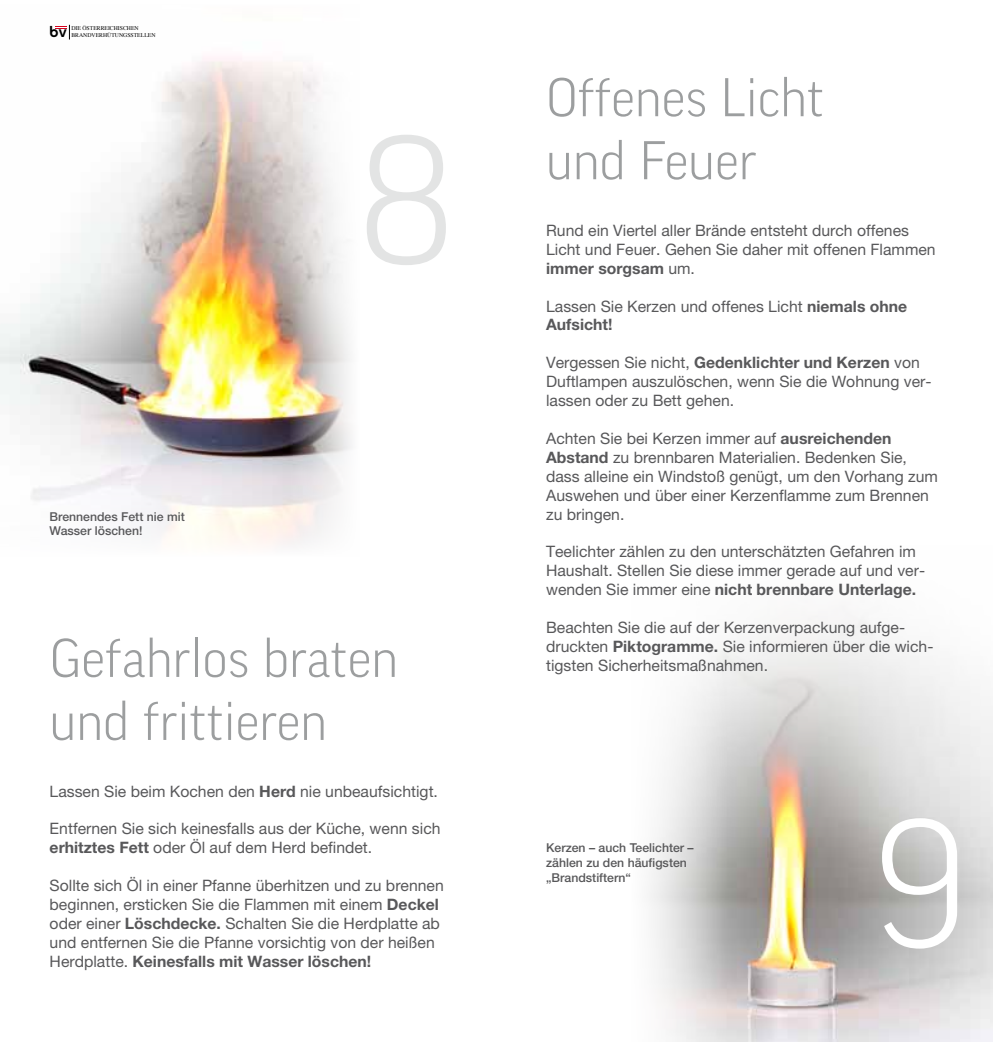
<style>
.page{position:relative;width:993px;height:1042px;background:#fff}
.page>*{position:absolute;margin:0;border:0;box-sizing:border-box;transform-origin:0 0}
.t1{font:300 175px "Good";color:#fff}
.t2{font:300 175px "Good";color:#e3e4e4}
.t3{font:300 52.5px/63px "Good";color:#9c9e9f}
.t4{font:15.75px/18.9px "Helvetica Neue LT Pro";color:#58585a}
.t5{font:14.88px "Chalet New York Nineteen Seventy";color:#000}
.t6{font:500 12.25px/14.7px "Helvetica Neue LT Pro";color:#58585a}
.t7{font:5.77px/6.8px "Times";color:#000}
.s1{font-weight:700}
</style>
<div class="page">
<img style="left:727px;top:616px;width:265px;height:426px">
<img style="left:0;top:57px;width:265px;height:488px">
<img style="left:265px;top:62px;width:87px;height:483px">
<svg style="left:649px;top:646px;width:78px;height:396px"></svg>
<svg style="left:55px;top:25px;width:15px;height:15px"></svg>
<p class="t5" style="left:50px;top:23px;width:18px">bv</p>
<p class="t7" style="left:71px;top:24px;width:86px">DIE ÖSTERREICHISCHEN<br>BRANDVERHÜTUNGSSTELLEN</p>
<p class="t6" style="left:50px;top:509px;width:137px">Brennendes Fett nie mit<br>Wasser löschen!</p>
<h1 class="t2" style="left:357px;top:106px;width:99px">8</h1>
<h2 class="t3" style="left:50px;top:626px;width:350px">Gefahrlos braten und frittieren</h2>
<p class="t4" style="left:50px;top:781px;width:390px">Lassen Sie beim Kochen den <span class="s1">Herd</span> nie unbeaufsichtigt.</p>
<p class="t4" style="left:50px;top:819px;width:392px">Entfernen Sie sich keinesfalls aus der Küche, wenn sich <span class="s1">erhitztes Fett</span> oder Öl auf dem Herd befindet.</p>
<p class="t4" style="left:50px;top:876px;width:395px">Sollte sich Öl in einer Pfanne überhitzen und zu brennen beginnen, ersticken Sie die Flammen mit einem <span class="s1">Deckel </span>oder einer <span class="s1">Löschdecke.</span> Schalten Sie die Herdplatte ab und entfernen Sie die Pfanne vorsichtig von der heißen Herdplatte. <span class="s1">Keinesfalls mit Wasser löschen!</span></p>
<h2 class="t3" style="left:546px;top:66px;width:279px">Offenes Licht und Feuer</h2>
<p class="t4" style="left:546px;top:221px;width:391px">Rund ein Viertel aller Brände entsteht durch offenes<br>Licht und Feuer. Gehen Sie daher mit offenen Flammen <span class="s1">immer sorgsam</span> um.</p>
<p class="t4" style="left:546px;top:296px;width:362px">Lassen Sie Kerzen und offenes Licht <span class="s1">niemals ohne<br>Aufsicht!</span></p>
<p class="t4" style="left:546px;top:353px;width:387px">Vergessen Sie nicht, <span class="s1">Gedenklichter und Kerzen</span> von<br>Duftlampen auszulöschen, wenn Sie die Wohnung ver&shy;lassen oder zu Bett gehen.</p>
<p class="t4" style="left:546px;top:429px;width:393px">Achten Sie bei Kerzen immer auf <span class="s1">ausreichenden Abstand</span> zu brennbaren Materialien. Bedenken Sie, dass alleine ein Windstoß genügt, um den Vorhang zum Auswehen und über einer Kerzenflamme zum Brennen zu bringen.</p>
<p class="t4" style="left:546px;top:542px;width:380px">Teelichter zählen zu den unterschätzten Gefahren im<br>Haushalt. Stellen Sie diese immer gerade auf und ver&shy;wenden Sie immer eine <span class="s1">nicht brennbare Unterlage.</span></p>
<p class="t4" style="left:546px;top:618px;width:389px">Beachten Sie die auf der Kerzenverpackung aufge&shy;druckten <span class="s1">Piktogramme.</span> Sie informieren über die wich&shy;tigsten Sicherheitsmaßnahmen.</p>
<p class="t6" style="left:546px;top:840px;width:149px">Kerzen – auch Teelichter – zählen zu den häufigsten „Brandstiftern“</p>
<h1 class="t1" style="left:871px;top:789px;width:99px">9</h1>
</div>
